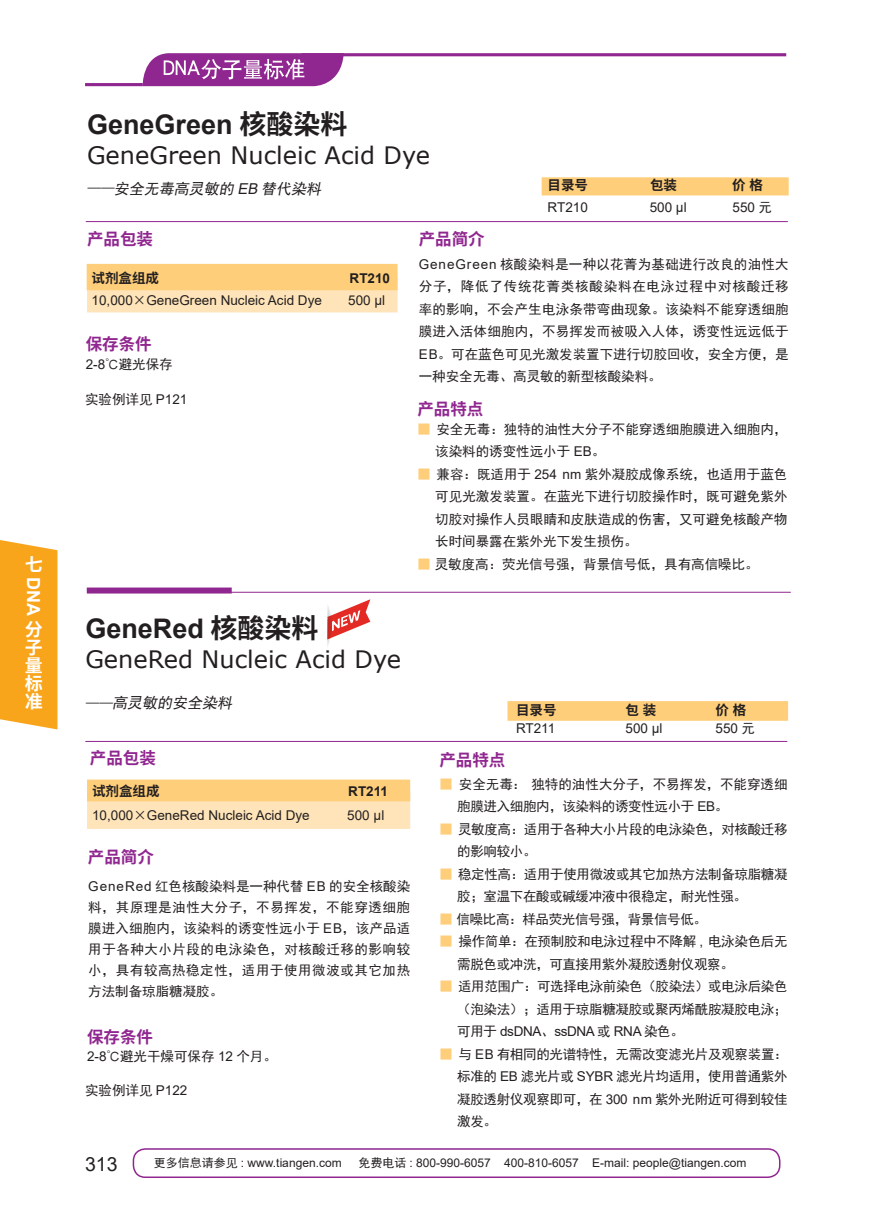
<style>
.page{position:relative;width:893px;height:1212px;background:#fff}
.page>*{position:absolute;margin:0;border:0;box-sizing:border-box;transform-origin:0 0}
.大标题{font:700 27px "Arial";color:#231f20}
.大标题_英文{font:24px "Verdana";color:#231f20}
.中等线9号{font:19.5px "Arial";color:#231f20}
.t1{font:700 18px/18px "Source Han Sans CN";color:#fff;text-align:justify}
.t2{font:700 18px "Arial";color:#fff}
.小标题_2{font:700 16.5px "Source Han Sans CN";color:#90268f}
.正文1{font:italic 15px "Sim Hei";color:#231f20}
.正文58{font:italic 15px "Sim Hei";color:#231f20}
.正文2{font:13.5px/22.5px "Sim Hei";letter-spacing:-.02em;color:#231f20;text-align:justify}
.正文1-2{font:13.5px/22.5px "Sim Hei";color:#231f20;text-align:justify}
.正文2-2{font:13.5px/22.5px "Sim Hei";color:#231f20}
.正文1-3{font:13.5px "Arial";color:#231f20}
.正文36{font:13.5px "Arial";color:#231f20}
.左齐大黑{font:700 13.5px "Source Han Sans CN";color:#231f20}
.正文36-2{font:13.5px "Sim Hei";color:#231f20}
.左齐正文{font:13.5px "Arial";color:#231f20}
.左齐大黑-2{font:700 13.5px "Arial";color:#231f20}
.正文36-3{font:700 13.5px "Source Han Sans CN";color:#231f20}
.正文36-4{font:700 13.5px "Arial";color:#231f20}
.t3{font:12px "Arial";color:#231f20}
.s1{font-family:"Source Han Sans CN"}
.s2{font-size:13.5px}
.s3{font-family:"Arial"}
.s4{font-family:"Sim Hei"}
.s5{color:#fece7a}
</style>
<div class="page">
<div style="left:133px;top:1148px;width:647px;height:30px;border:2px solid #90268f;border-radius:12px"></div>
<div style="left:0;top:540px;width:57px;height:189px;background:#f9a51b"></div>
<div style="left:87px;top:275px;width:310px;height:37px;background:#fee4b8"></div>
<div style="left:87px;top:264px;width:311px;height:26px;background:#fece7a"></div>
<div style="left:542px;top:177px;width:247px;height:18px;background:#fece7a;border:2px solid #fece7a"></div>
<hr style="left:86px;top:221px;width:702px;height:1px;background:#90268f">
<hr style="left:89px;top:592px;width:702px;height:1px;background:#90268f">
<div style="left:87px;top:587px;width:145px;height:6px;background:#90268f"></div>
<hr style="left:85px;top:83px;width:58px;height:3px;background:#90268f">
<hr style="left:302px;top:53px;width:484px;height:3px;background:#90268f">
<svg style="left:142px;top:53px;width:202px;height:33px;background:#a651a5"></svg>
<div style="left:507px;top:701px;width:281px;height:20px;background:#fece7a;border:2px solid #fece7a"></div>
<hr style="left:85px;top:741px;width:702px;height:1px;background:#90268f">
<div style="left:87px;top:791px;width:323px;height:38px;background:#fee4b8"></div>
<div style="left:87px;top:779px;width:323px;height:22px;background:#fece7a;border:2px solid #fece7a"></div>
<svg style="left:327px;top:599px;width:43px;height:47px"></svg>
<h3 class="t1" style="left:25px;top:555px;width:19px">七</h3>
<h3 class="t2" style="left:46px;top:577px;width:40px;rotate:90deg">DNA</h3>
<h3 class="t1" style="left:25px;top:621px;width:19px">分子量标准</h3>
<p class="大标题" style="left:87px;top:106px;width:262px">GeneGreen <span class="s1">核酸染料</span></p>
<p class="大标题_英文" style="left:87px;top:139px;width:345px">GeneGreen Nucleic Acid Dye</p>
<p class="正文1" style="left:87px;top:181px;width:239px"><span class="s2">——</span>安全无毒高灵敏的 <span class="s3">EB</span> 替代染料</p>
<p class="小标题_2" style="left:87px;top:230px;width:67px">产品包装</p>
<p class="小标题_2" style="left:419px;top:230px;width:67px">产品简介</p>
<p class="左齐大黑" style="left:548px;top:178px;width:42px">目录号</p>
<p class="左齐大黑" style="left:650px;top:178px;width:28px">包装</p>
<p class="左齐大黑" style="left:732px;top:178px;width:32px">价格</p>
<p class="正文1-3" style="left:548px;top:198px;width:42px">RT210</p>
<p class="正文1-3" style="left:650px;top:198px;width:39px">500 µl</p>
<p class="正文1-3" style="left:733px;top:198px;width:41px">550 <span class="s4">元</span></p>
<p class="左齐大黑" style="left:92px;top:270px;width:69px">试剂盒组成</p>
<p class="左齐大黑-2" style="left:350px;top:268px;width:42px">RT210</p>
<p class="正文1-3" style="left:92px;top:291px;width:232px">10,000<span class="s4">×</span>GeneGreen Nucleic Acid Dye</p>
<p class="正文1-3" style="left:348px;top:291px;width:39px">500 µl</p>
<p class="小标题_2" style="left:86px;top:334px;width:67px">保存条件</p>
<p class="正文1-2" style="left:86px;top:352px;width:89px"><span class="s3">2-8</span>℃避光保存</p>
<p class="正文1-2" style="left:85px;top:388px;width:104px">实验例详见 <span class="s3">P121</span></p>
<p class="正文1-2" style="left:419px;top:253px;width:372px"><span class="s3">GeneGreen</span> 核酸染料是一种以花菁为基础进行改良的油性大分子，降低了传统花菁类核酸染料在电泳过程中对核酸迁移率的影响，不会产生电泳条带弯曲现象。该染料不能穿透细胞膜进入活体细胞内，不易挥发而被吸入人体，诱变性远远低于<span class="s3">EB</span>。可在蓝色可见光激发装置下进行切胶回收，安全方便，是一种安全无毒、高灵敏的新型核酸染料。</p>
<p class="小标题_2" style="left:417px;top:399px;width:67px">产品特点</p>
<p class="正文2-2" style="left:435px;top:418px;width:354px;text-indent:-18px"><span class="s5">■</span> 安全无毒：独特的油性大分子不能穿透细胞膜进入细胞内，该染料的诱变性远小于 <span class="s3">EB</span>。</p>
<p class="正文2" style="left:435px;top:463px;width:354px;text-indent:-18px"><span class="s5">■</span> 兼容：既适用于 <span class="s3">254 nm</span> 紫外凝胶成像系统，也适用于蓝色可见光激发装置。在蓝光下进行切胶操作时，既可避免紫外切胶对操作人员眼睛和皮肤造成的伤害，又可避免核酸产物长时间暴露在紫外光下发生损伤。</p>
<p class="正文2-2" style="left:417px;top:553px;width:343px"><span class="s5">■</span> 灵敏度高：荧光信号强，背景信号低，具有高信噪比。</p>
<p class="大标题" style="left:85px;top:609px;width:235px">GeneRed <span class="s1">核酸染料</span></p>
<p class="大标题_英文" style="left:85px;top:642px;width:317px">GeneRed Nucleic Acid Dye</p>
<p class="正文58" style="left:85px;top:695px;width:151px"><span class="s2">——</span>高灵敏的安全染料</p>
<p class="小标题_2" style="left:90px;top:749px;width:68px">产品包装</p>
<p class="正文36-3" style="left:92px;top:783px;width:69px">试剂盒组成</p>
<p class="正文36-4" style="left:348px;top:782px;width:41px">RT211</p>
<p class="正文36" style="left:92px;top:805px;width:219px">10,000<span class="s4">×</span>GeneRed Nucleic Acid Dye</p>
<p class="正文36" style="left:347px;top:805px;width:39px">500 μl</p>
<p class="小标题_2" style="left:88px;top:847px;width:67px">产品简介</p>
<p class="正文1-2" style="left:88px;top:876px;width:323px;line-height:21px"><span class="s3">GeneRed</span> 红色核酸染料是一种代替 <span class="s3">EB</span> 的安全核酸染料，其原理是油性大分子，不易挥发，不能穿透细胞膜进入细胞内，该染料的诱变性远小于 <span class="s3">EB</span>，该产品适用于各种大小片段的电泳染色，对核酸迁移的影响较小，具有较高热稳定性，适用于使用微波或其它加热方法制备琼脂糖凝胶。</p>
<p class="小标题_2" style="left:87px;top:1027px;width:67px">保存条件</p>
<p class="正文36-2" style="left:87px;top:1050px;width:191px"><span class="s3">2-8</span>℃避光干燥可保存 <span class="s3">12</span> 个月。</p>
<p class="正文1-2" style="left:85px;top:1079px;width:104px">实验例详见 <span class="s3">P122</span></p>
<p class="左齐大黑" style="left:516px;top:703px;width:42px">目录号</p>
<p class="左齐大黑" style="left:625px;top:703px;width:32px">包装</p>
<p class="左齐大黑" style="left:715px;top:703px;width:32px">价格</p>
<p class="左齐正文" style="left:516px;top:719px;width:41px">RT211</p>
<p class="左齐正文" style="left:625px;top:719px;width:39px">500 μl</p>
<p class="左齐正文" style="left:715px;top:719px;width:41px">550 <span class="s4">元</span></p>
<p class="小标题_2" style="left:439px;top:750px;width:67px">产品特点</p>
<p class="正文2-2" style="left:457px;top:773px;width:332px;text-indent:-18px"><span class="s5">■</span> 安全无毒：独特的油性大分子，不易挥发，不能穿透细胞膜进入细胞内，该染料的诱变性远小于 <span class="s3">EB</span>。</p>
<p class="正文2" style="left:457px;top:818px;width:332px;text-indent:-18px"><span class="s5">■</span> 灵敏度高：适用于各种大小片段的电泳染色，对核酸迁移的影响较小。</p>
<p class="正文2" style="left:457px;top:863px;width:332px;text-indent:-18px"><span class="s5">■</span> 稳定性高：适用于使用微波或其它加热方法制备琼脂糖凝胶；室温下在酸或碱缓冲液中很稳定，耐光性强。</p>
<p class="正文2" style="left:439px;top:908px;width:269px"><span class="s5">■</span> 信噪比高：样品荧光信号强，背景信号低。</p>
<p class="正文2" style="left:457px;top:930px;width:332px;text-indent:-18px"><span class="s5">■</span> 操作简单：在预制胶和电泳过程中不降解 <span class="s3">,</span> 电泳染色后无需脱色或冲洗，可直接用紫外凝胶透射仪观察。</p>
<p class="正文2" style="left:457px;top:975px;width:332px;text-indent:-18px"><span class="s5">■</span> 适用范围广：可选择电泳前染色（胶染法）或电泳后染色（泡染法）；适用于琼脂糖凝胶或聚丙烯酰胺凝胶电泳；可用于 <span class="s3">dsDNA</span>、<span class="s3">ssDNA</span> 或 <span class="s3">RNA</span> 染色。</p>
<p class="正文2" style="left:457px;top:1043px;width:332px;text-indent:-18px"><span class="s5">■</span> 与 <span class="s3">EB</span> 有相同的光谱特性，无需改变滤光片及观察装置：标准的 <span class="s3">EB</span> 滤光片或 <span class="s3">SYBR</span> 滤光片均适用，使用普通紫外凝胶透射仪观察即可，在 <span class="s3">300 nm</span> 紫外光附近可得到较佳激发。</p>
<p class="中等线9号" style="left:85px;top:1150px;width:34px">313</p>
<p class="t3" style="left:154px;top:1155px;width:189px"><span class="s4">更多信息请参见</span> : www.tiangen.com</p>
<p class="t3" style="left:358px;top:1155px;width:390px"><span class="s4">免费电话</span> : 800-990-6057 400-810-6057 E-mail: people@tiangen.com</p>
</div>
